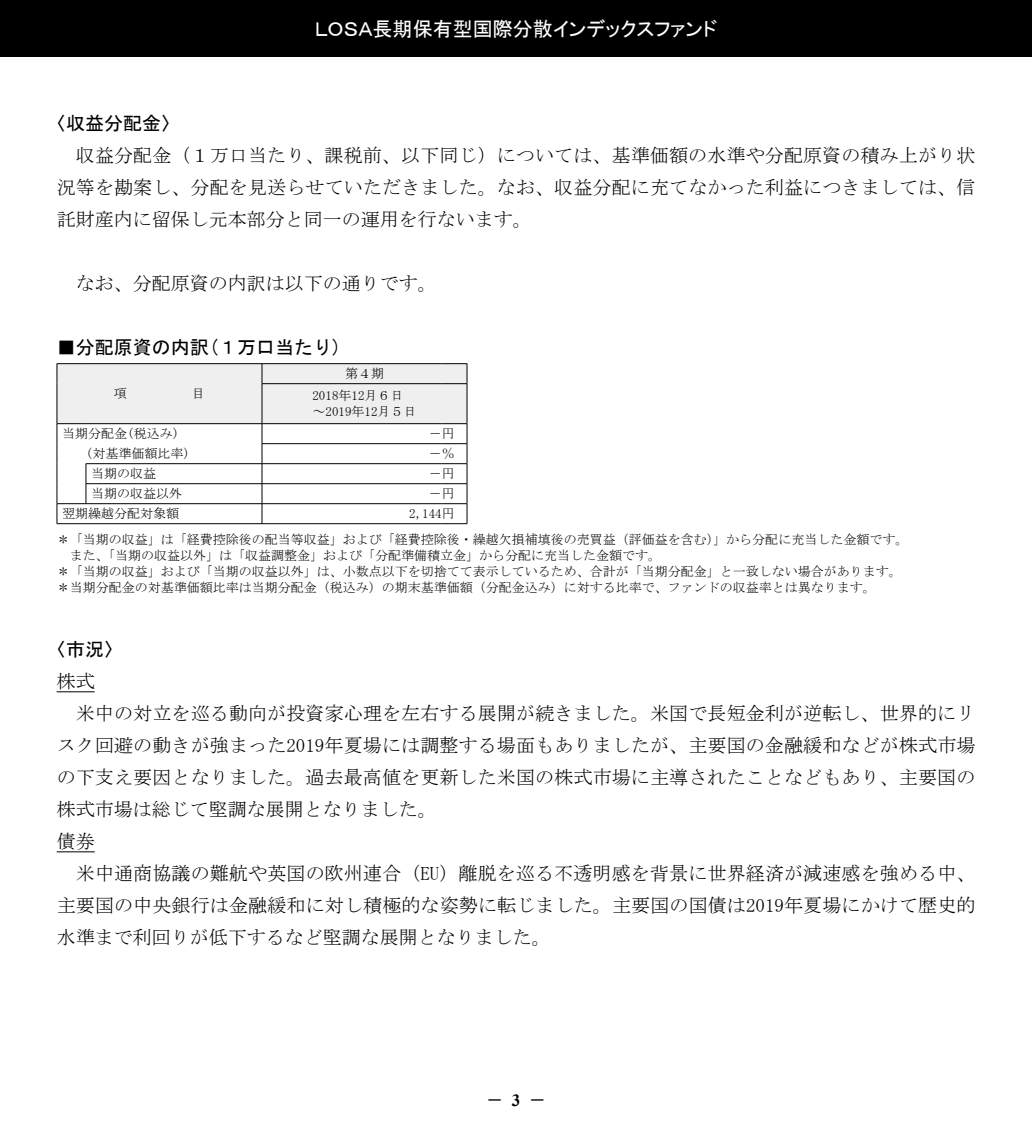
<style>
.page{position:relative;width:1032px;height:1134px;background:#fff}
.page>*{position:absolute;margin:0;border:0;box-sizing:border-box;transform-origin:0 0}
.t1{font:20px "MS P Gothic";color:#fff}
.t2{font:19px/32px "MS Mincho";letter-spacing:.01em;color:#000;text-align:justify}
.t3{font:19px "MS Gothic";color:#000}
.t4{font:17px "MS Gothic";color:#000}
.t5{font:13px/16px "MS Mincho";color:#000}
.s1{font-family:"Times New Roman";font-weight:700}
</style>
<div class="page">
<div style="left:0;top:0;width:1032px;height:57px;background:#000"></div>
<hr style="left:57px;top:691px;width:38px;height:1px;background:#000">
<hr style="left:57px;top:851px;width:38px;height:1px;background:#000">
<svg style="left:57px;top:363px;width:411px;height:161px"></svg>
<p class="t1" style="left:315px;top:18px;width:404px">ＬＯＳＡ長期保有型国際分散インデックスファンド</p>
<p class="t3" style="left:47px;top:113px;width:134px">〈収益分配金〉</p>
<p class="t2" style="left:57px;top:139px;width:920px">　収益分配金（１万口当たり、課税前、以下同じ）については、基準価額の水準や分配原資の積み上がり状況等を勘案し、分配を見送らせていただきました。なお、収益分配に充てなかった利益につきましては、信託財産内に留保し元本部分と同一の運用を行ないます。</p>
<p class="t2" style="left:57px;top:267px;width:381px">　なお、分配原資の内訳は以下の通りです。</p>
<p class="t3" style="left:57px;top:337px;width:286px">■分配原資の内訳(１万口当たり)</p>
<p class="t5" style="left:312px;top:363px;width:105px;line-height:22px;text-align:center">第４期<br>2018年12月６日　</p>
<p class="t5" style="left:312px;top:404px;width:105px">～2019年12月５日</p>
<p class="t5" style="left:62px;top:426px;width:118px">当期分配金(税込み)</p>
<p class="t5" style="left:429px;top:426px;width:27px">－円</p>
<p class="t5" style="left:86px;top:445px;width:106px">(対基準価額比率)</p>
<p class="t5" style="left:429px;top:446px;width:27px">－％</p>
<p class="t5" style="left:91px;top:466px;width:66px">当期の収益</p>
<p class="t5" style="left:429px;top:466px;width:27px">－円</p>
<p class="t5" style="left:91px;top:486px;width:92px">当期の収益以外</p>
<p class="t5" style="left:429px;top:486px;width:27px">－円</p>
<p class="t5" style="left:62px;top:506px;width:118px">翌期繰越分配対象額</p>
<p class="t5" style="left:57px;top:501px;width:853px;line-height:25.4px;text-indent:352px">2,144円<br>＊「当期の収益」は「経費控除後の配当等収益」および「経費控除後・繰越欠損補填後の売買益（評価益を含む）」から分配に充当した金額です。</p>
<p class="t5" style="left:57px;top:547px;width:847px">　また、「当期の収益以外」は「収益調整金」および「分配準備積立金」から分配に充当した金額です。<br>＊「当期の収益」および「当期の収益以外」は、小数点以下を切捨てて表示しているため、合計が「当期分配金」と一致しない場合があります。＊当期分配金の対基準価額比率は当期分配金（税込み）の期末基準価額（分配金込み）に対する比率で、ファンドの収益率とは異なります。</p>
<p class="t3" style="left:47px;top:639px;width:77px">〈市況〉</p>
<p class="t2" style="left:57px;top:665px;width:920px;text-align:left">株式<br>　米中の対立を巡る動向が投資家心理を左右する展開が続きました。米国で長短金利が逆転し、世界的にリスク回避の動きが強まった2019年夏場には調整する場面もありましたが、主要国の金融緩和などが株式市場の下支え要因となりました。過去最高値を更新した米国の株式市場に主導されたことなどもあり、主要国の株式市場は総じて堅調な展開となりました。<br>債券<br>　米中通商協議の難航や英国の欧州連合（EU）離脱を巡る不透明感を背景に世界経済が減速感を強める中、主要国の中央銀行は金融緩和に対し積極的な姿勢に転じました。主要国の国債は2019年夏場にかけて歴史的水準まで利回りが低下するなど堅調な展開となりました。</p>
<p class="t4" style="left:486px;top:1091px;width:61px">－ <span class="s1">3</span> －</p>
</div>
